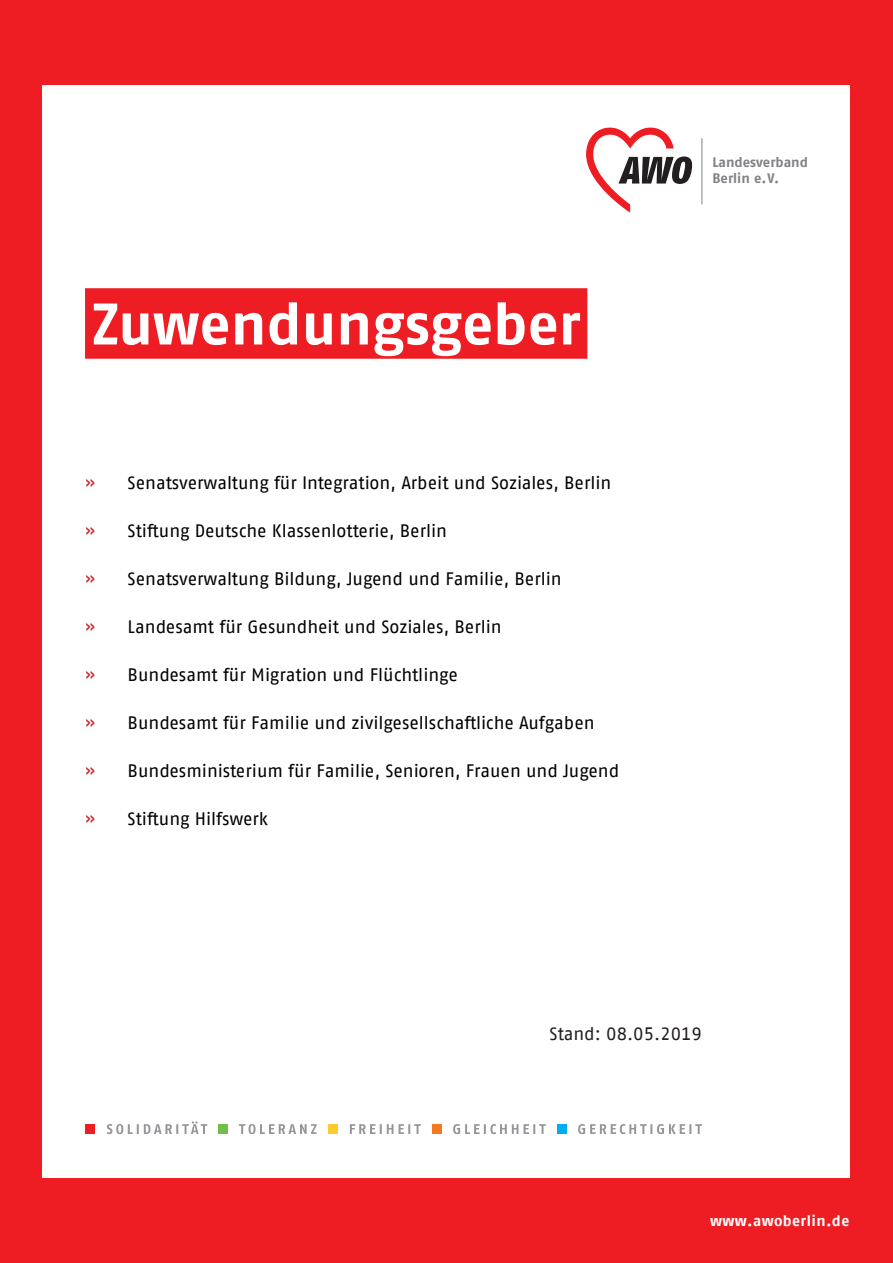
<style>
.page{position:relative;width:893px;height:1263px;background:#ee1d23}
.page>*{position:absolute;margin:0;border:0;box-sizing:border-box;transform-origin:0 0}
.H1___roter_Balken{font:700 58.5px "AWO Fago Office";letter-spacing:-.005em;color:#fff}
.t1{font:18px "AWO Fago Office";color:#000}
.Text_AWO_Fago_Standa{font:18px "AWO Fago Office";color:#231f20}
.t2{font:700 15px "AWO Fago Office";letter-spacing:.03em;color:#fff}
.t3{font:700 13.8px/16.6px "AWO Fago Office";color:#808285}
.s1{color:#d1232a}
</style>
<div class="page">
<div style="left:43px;top:85px;width:807px;height:1093px;background:#fff"></div>
<hr style="left:702px;top:138px;width:1px;height:66px;background:#808285">
<svg style="left:586px;top:128px;width:106px;height:85px"></svg>
<div style="left:85px;top:1124px;width:10px;height:10px;background:#ee1d23"></div>
<svg style="left:107px;top:1121px;width:595px;height:13px"></svg>
<div style="left:218px;top:1124px;width:10px;height:10px;background:#70bf4c"></div>
<div style="left:328px;top:1124px;width:10px;height:10px;background:#fecb2f"></div>
<div style="left:432px;top:1124px;width:9px;height:10px;background:#f47921"></div>
<div style="left:557px;top:1124px;width:9px;height:10px;background:#00aeef"></div>
<div style="left:85px;top:288px;width:502px;height:71px;background:#ee1d23"></div>
<p class="H1___roter_Balken" style="left:92px;top:290px;width:490px">Zuwendungsgeber</p>
<p class="t1" style="left:85px;top:472px;width:528px"><span class="s1">»</span> Senatsverwaltung für Integration, Arbeit und Soziales, Berlin</p>
<p class="t1" style="left:85px;top:520px;width:364px"><span class="s1">»</span> Stiftung Deutsche Klassenlotterie, Berlin</p>
<p class="t1" style="left:85px;top:568px;width:478px"><span class="s1">»</span> Senatsverwaltung Bildung, Jugend und Familie, Berlin</p>
<p class="t1" style="left:85px;top:616px;width:418px"><span class="s1">»</span> Landesamt für Gesundheit und Soziales, Berlin</p>
<p class="t1" style="left:85px;top:664px;width:374px"><span class="s1">»</span> Bundesamt für Migration und Flüchtlinge</p>
<p class="t1" style="left:85px;top:712px;width:511px"><span class="s1">»</span> Bundesamt für Familie und zivilgesellschaftliche Aufgaben</p>
<p class="t1" style="left:85px;top:760px;width:536px"><span class="s1">»</span> Bundesministerium für Familie, Senioren, Frauen und Jugend</p>
<p class="t1" style="left:85px;top:808px;width:185px"><span class="s1">»</span> Stiftung Hilfswerk</p>
<p class="t3" style="left:712px;top:154px;width:97px">Landesverband<br>Berlin e. V.</p>
<p class="Text_AWO_Fago_Standa" style="left:550px;top:1024px;width:154px">Stand: 08.05.2019</p>
<p class="t2" style="left:710px;top:1212px;width:141px">www.awoberlin.de</p>
</div>
